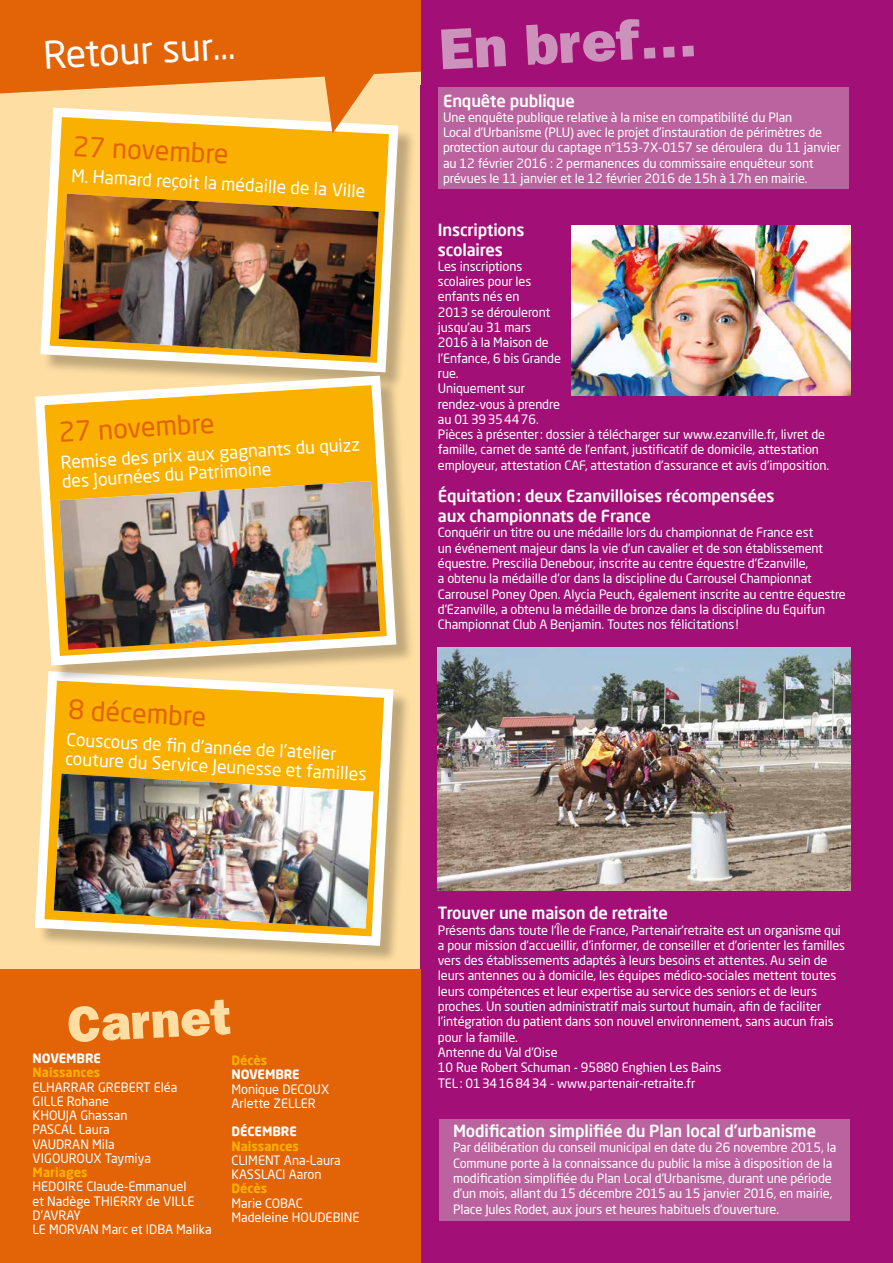
<style>
.page{position:relative;width:893px;height:1263px;background:#fff}
.page>*{position:absolute;margin:0;border:0;box-sizing:border-box;transform-origin:0 0}
.t1{font:800 57.9px "Franklin Gothic";color:#cc92bc}
.t2{font:800 50.85px "Franklin Gothic";color:#fedea2}
.t3{font:37.5px "Neo Sans Pro";color:#fff}
.t4{font:26.85px "Neo Sans Pro";color:#e36307}
.t5{font:17.55px/18.9px "Neo Sans Pro";color:#fff}
.t6{font:500 16.5px/19.8px "Neo Sans Pro";letter-spacing:-.01em;color:#fff}
.t7{font:12.75px/15.3px "Neo Sans Pro";letter-spacing:-.01em;color:#fff}
.t8{font:700 12.75px "Neo Sans Pro";color:#f9b000}
.t9{font:700 12.75px "Neo Sans Pro";color:#fff}
</style>
<div class="page">
<div style="left:0;top:93px;width:421px;height:876px;background:#fedea2"></div>
<svg style="left:0;top:0;width:421px;height:93px;background:#e56d14"></svg>
<div style="left:421px;top:0;width:471px;height:86px;background:#a21077"></div>
<hr style="left:892px;top:0;width:1px;height:95px;background:#a21077">
<div style="left:421px;top:86px;width:472px;height:1177px;background:#a21077"></div>
<div style="left:0;top:969px;width:421px;height:294px;background:#e36307"></div>
<div style="left:43px;top:110px;width:374px;height:281px;background:#000;opacity:.25"></div>
<svg style="left:36px;top:103px;width:367px;height:274px"></svg>
<div style="left:38px;top:674px;width:374px;height:290px;background:#000;opacity:.25"></div>
<svg style="left:30px;top:670px;width:368px;height:280px"></svg>
<div style="left:38px;top:378px;width:377px;height:306px;background:#000;opacity:.25"></div>
<svg style="left:30px;top:371px;width:371px;height:299px"></svg>
<img style="left:59px;top:194px;width:320px;height:163px">
<img style="left:54px;top:774px;width:319px;height:154px">
<img style="left:59px;top:481px;width:321px;height:169px">
<div style="left:438px;top:87px;width:410px;height:102px;background:#bb639e"></div>
<img style="left:572px;top:226px;width:278px;height:170px">
<img style="left:438px;top:647px;width:412px;height:244px">
<svg style="left:314px;top:0;width:101px;height:134px;background:#ec8d3e"></svg>
<div style="left:439px;top:1119px;width:411px;height:101px;background:#bb639e"></div>
<h3 class="t3" style="left:42px;top:32px;width:193px;rotate:-3deg">Retour sur…</h3>
<h3 class="t4" style="left:74px;top:129px;width:157px;rotate:3deg">27 novembre</h3>
<h3 class="t5" style="left:72px;top:166px;width:296px;rotate:3deg">M. Hamard reçoit la médaille de la Ville</h3>
<h3 class="t4" style="left:58px;top:417px;width:157px;rotate:-4deg">27 novembre</h3>
<h3 class="t5" style="left:60px;top:451px;width:301px;line-height:19.4px;rotate:-3deg">Remise des prix aux gagnants du quizz des Journées du Patrimoine</h3>
<h3 class="t4" style="left:69px;top:693px;width:140px;rotate:3deg">8 décembre</h3>
<h3 class="t5" style="left:67px;top:730px;width:303px;rotate:3deg">Couscous de fi n d'année de l'atelier couture du Service Jeunesse et familles</h3>
<h2 class="t2" style="left:66px;top:995px;width:165px;rotate:-3deg">Carnet</h2>
<p class="t9" style="left:33px;top:1050px;width:70px">NOVEMBRE</p>
<p class="t8" style="left:33px;top:1064px;width:69px">Naissances</p>
<p class="t7" style="left:33px;top:1079px;width:146px;line-height:14.2px">ELHARRAR GREBERT Eléa<br>GILLE Rohane<br>KHOUJA Ghassan<br>PASCAL Laura<br>VAUDRAN Mila<br>VIGOUROUX Taymiya</p>
<p class="t8" style="left:33px;top:1164px;width:57px">Mariages</p>
<p class="t7" style="left:33px;top:1179px;width:180px;line-height:14.2px">HEDOIRE Claude-Emmanuel<br>et Nadège THIERRY de VILLE<br>D’AVRAY<br>LE MORVAN Marc et IDBA Malika</p>
<p class="t8" style="left:231px;top:1052px;width:37px">Décès</p>
<p class="t9" style="left:231px;top:1066px;width:70px">NOVEMBRE</p>
<p class="t7" style="left:231px;top:1082px;width:99px;line-height:14.2px">Monique DECOUX<br>Arlette ZELLER</p>
<p class="t9" style="left:231px;top:1123px;width:67px">DÉCEMBRE</p>
<p class="t8" style="left:231px;top:1138px;width:69px">Naissances</p>
<p class="t7" style="left:231px;top:1153px;width:111px;line-height:14.2px">CLIMENT Ana-Laura<br>KASSLACI Aaron</p>
<p class="t8" style="left:231px;top:1180px;width:37px">Décès</p>
<p class="t7" style="left:231px;top:1196px;width:130px;line-height:14.2px">Marie COBAC<br>Madeleine HOUDEBINE</p>
<h1 class="t1" style="left:437px;top:16px;width:260px;rotate:-3deg">En bref…</h1>
<p class="t6" style="left:443px;top:90px;width:133px">Enquête publique</p>
<p class="t7" style="left:443px;top:109px;width:399px">Une enquête publique relative à la mise en compatibilité du Plan<br>Local d’Urbanisme (PLU) avec le projet d’instauration de périmètres de protection autour du captage n°153-7X-0157 se déroulera du 11 janvier au 12 février 2016 : 2 permanences du commissaire enquêteur sont prévues le 11 janvier et le 12 février 2016 de 15h à 17h en mairie.</p>
<p class="t6" style="left:438px;top:219px;width:88px">Inscriptions scolaires</p>
<p class="t7" style="left:438px;top:258px;width:393px">Les inscriptions<br>scolaires pour les<br>enfants nés en<br>2013 se dérouleront<br>jusqu'au 31 mars<br>2016 à la Maison de<br>l’Enfance, 6 bis Grande<br>rue.<br>Uniquement sur<br>rendez-vous à prendre<br>au 0139354476.<br>Pièces à présenter: dossier à télécharger sur www.ezanville.fr, livret de famille, carnet de santé de l’enfant, justificatif de domicile, attestation employeur, attestation CAF, attestation d'assurance et avis d'imposition.</p>
<p class="t6" style="left:438px;top:486px;width:338px">Équitation: deux Ezanvilloises récompensées aux championnats de France</p>
<p class="t7" style="left:438px;top:525px;width:409px">Conquérir un titre ou une médaille lors du championnat de France est<br>un événement majeur dans la vie d'un cavalier et de son établissement équestre. Prescilia Denebour, inscrite au centre équestre d'Ezanville,<br>a obtenu la médaille d'or dans la discipline du Carrousel Championnat Carrousel Poney Open. Alycia Peuch, également inscrite au centre équestre d'Ezanville, a obtenu la médaille de bronze dans la discipline du Equifun Championnat Club A Benjamin. Toutes nos félicitations!</p>
<p class="t6" style="left:438px;top:903px;width:231px">Trouver une maison de retraite</p>
<p class="t7" style="left:438px;top:922px;width:409px">Présents dans toute l'Île de France, Partenair'retraite est un organisme qui a pour mission d'accueillir, d'informer, de conseiller et d'orienter les familles vers des établissements adaptés à leurs besoins et attentes. Au sein de leurs antennes ou à domicile, les équipes médico-sociales mettent toutes leurs compétences et leur expertise au service des seniors et de leurs proches. Un soutien administratif mais surtout humain, afin de faciliter l'intégration du patient dans son nouvel environnement, sans aucun frais pour la famille.<br>Antenne du Val d’Oise<br>10 Rue Robert Schuman - 95880 Enghien Les Bains<br>TEL: 0134168434 - www.partenair-retraite.fr</p>
<p class="t6" style="left:453px;top:1121px;width:365px">Modification simplifiée du Plan local d'urbanisme</p>
<p class="t7" style="left:453px;top:1140px;width:385px">Par délibération du conseil municipal en date du 26 novembre 2015, la Commune porte à la connaissance du public la mise à disposition de la modification simplifiée du Plan Local d’Urbanisme, durant une période d’un mois, allant du 15 décembre 2015 au 15 janvier 2016, en mairie, Place Jules Rodet, aux jours et heures habituels d'ouverture.</p>
</div>
